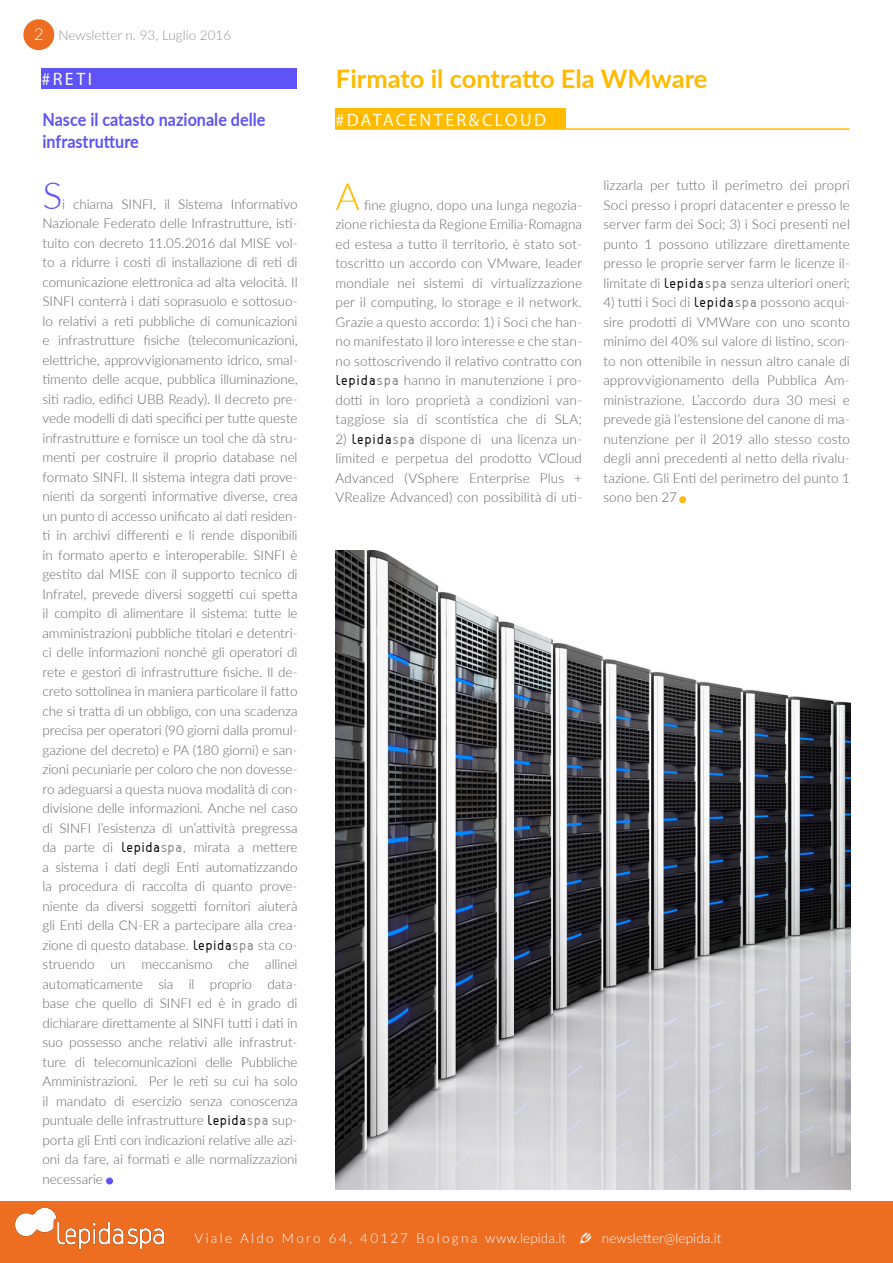
<style>
.page{position:relative;width:893px;height:1263px;background:#fff}
.page>*{position:absolute;margin:0;border:0;box-sizing:border-box;transform-origin:0 0}
.t1{font:300 75px "Lato";color:#fb0}
.t2{font:300 75px "Lato";color:#5d53f6}
.t3{font:300 37.5px "Lato";color:#fb0}
.t4{font:300 37.5px "Lato";color:#5d53f6}
.t5{font:700 25.5px "Lato";color:#fb0}
.t6{font:700 18px/21.6px "Lato";color:#5d53f6;scale:.9 1}
.t7{font:18px "Myriad Pro";letter-spacing:.125em;color:#f9fbf0}
.t8{font:300 13.5px/19.5px "Lato";letter-spacing:.005em;color:#636466;text-align:justify}
.t9{font:300 13.5px "Lato";letter-spacing:.01em;color:#fff}
.t10{font:300 13.5px "Lato";color:#939598}
.s1{font-size:16.5px;color:#fff}
.s2{font-family:"VSV Melon";font-weight:400;color:#000}
.s3{font-family:"VSV Melon";font-weight:400;color:#808285}
.s4{font-family:"Modern Pictograms";font-weight:400;font-size:19.5px}
</style>
<div class="page">
<div style="left:0;top:1201px;width:893px;height:62px;background:#ed6d21"></div>
<img style="left:14px;top:1207px;width:151px;height:42px">
<div style="left:23px;top:19px;width:31px;height:31px;background:#ed6d21;border-radius:50%"></div>
<div style="left:41px;top:68px;width:256px;height:20px;background:#5d53f6"></div>
<div style="left:335px;top:109px;width:231px;height:20px;background:#fb0"></div>
<hr style="left:335px;top:128px;width:514px;height:2px;background:#fb0">
<img style="left:336px;top:551px;width:514px;height:638px">
<p class="t10" style="left:34px;top:26px;width:199px"><span class="s1">2</span> Newsletter n. 93, Luglio 2016</p>
<h3 class="t7" style="left:41px;top:67px;width:52px">#RETI</h3>
<h3 class="t6" style="left:43px;top:108px;width:249px">Nasce il catasto nazionale delle infrastrutture</h3>
<h2 class="t4" style="left:43px;top:169px;width:22px">S</h2>
<p class="t8" style="left:42px;top:194px;width:257px;text-indent:20px">i chiama SINFI, il Sistema Informativo Nazionale Federato delle Infrastrutture, isti&shy;tuito con decreto 11.05.2016 dal MISE vol&shy;to a ridurre i costi di installazione di reti di comunicazione elettronica ad alta velocità. Il SINFI conterrà i dati soprasuolo e sottosuo&shy;lo relativi a reti pubbliche di comunicazioni e infrastrutture fisiche (telecomunicazioni, elettriche, approvvigionamento idrico, smal&shy;timento delle acque, pubblica illuminazione, siti radio, edifici UBB Ready). Il decreto pre&shy;vede modelli di dati specifici per tutte queste infrastrutture e fornisce un tool che dà stru&shy;menti per costruire il proprio database nel formato SINFI. Il sistema integra dati prove&shy;nienti da sorgenti informative diverse, crea un punto di accesso unificato ai dati residen&shy;ti in archivi differenti e li rende disponibili in formato aperto e interoperabile. SINFI è gestito dal MISE con il supporto tecnico di Infratel, prevede diversi soggetti cui spetta il compito di alimentare il sistema: tutte le amministrazioni pubbliche titolari e detentri&shy;ci delle informazioni nonché gli operatori di rete e gestori di infrastrutture fisiche. Il de&shy;creto sottolinea in maniera particolare il fatto che si tratta di un obbligo, con una scadenza precisa per operatori (90 giorni dalla promul&shy;gazione del decreto) e PA (180 giorni) e san&shy;zioni pecuniarie per coloro che non dovesse&shy;ro adeguarsi a questa nuova modalità di con&shy;divisione delle informazioni. Anche nel caso di SINFI l’esistenza di un’attività pregressa da parte di <span class="s2">lepida</span><span class="s3">spa</span>, mirata a mettere a sistema i dati degli Enti automatizzando la procedura di raccolta di quanto prove&shy;niente da diversi soggetti fornitori aiuterà gli Enti della CN-ER a partecipare alla crea&shy;zione di questo database. <span class="s2">lepida</span><span class="s3">spa</span> sta co&shy;struendo un meccanismo che allinei automaticamente sia il proprio data&shy;base che quello di SINFI ed è in grado di dichiarare direttamente al SINFI tutti i dati in suo possesso anche relativi alle infrastrut&shy;ture di telecomunicazioni delle Pubbliche Amministrazioni. Per le reti su cui ha solo il mandato di esercizio senza conoscenza puntuale delle infrastrutture <span class="s2">lepida</span><span class="s3">spa</span> sup&shy;porta gli Enti con indicazioni relative alle azi&shy;oni da fare, ai formati e alle normalizzazioni necessarie</p>
<h1 class="t2" style="left:101px;top:1105px;width:19px">.</h1>
<h3 class="t5" style="left:336px;top:60px;width:373px">Firmato il contratto Ela WMware</h3>
<h3 class="t7" style="left:335px;top:108px;width:212px">#DATACENTER&amp;CLOUD</h3>
<h2 class="t3" style="left:335px;top:170px;width:26px">A</h2>
<p class="t8" style="left:335px;top:195px;width:248px;text-indent:29px">fine giugno, dopo una lunga negozia&shy;zione richiesta da Regione Emilia-Romagna ed estesa a tutto il territorio, è stato sot&shy;toscritto un accordo con VMware, leader mondiale nei sistemi di virtualizzazione per il computing, lo storage e il network.<br>Grazie a questo accordo: 1) i Soci che han&shy;no manifestato il loro interesse e che stan&shy;no sottoscrivendo il relativo contratto con <span class="s2">lepida</span><span class="s3">spa</span> hanno in manutenzione i pro&shy;dotti in loro proprietà a condizioni van&shy;taggiose sia di scontistica che di SLA;</p>
<p class="t8" style="left:335px;top:429px;width:248px">2) <span class="s2">lepida</span><span class="s3">spa</span> dispone di una licenza un&shy;limited e perpetua del prodotto VCloud Advanced (VSphere Enterprise Plus + VRealize Advanced) con possibilità di uti-</p>
<p class="t8" style="left:603px;top:175px;width:248px">lizzarla per tutto il perimetro dei propri Soci presso i propri datacenter e presso le server farm dei Soci; 3) i Soci presenti nel punto 1 possono utilizzare direttamente presso le proprie server farm le licenze il&shy;limitate di <span class="s2">lepida</span><span class="s3">spa</span> senza ulteriori oneri;</p>
<p class="t8" style="left:603px;top:292px;width:248px">4) tutti i Soci di <span class="s2">lepida</span><span class="s3">spa</span> possono acqui&shy;sire prodotti di VMWare con uno sconto minimo del 40% sul valore di listino, scon&shy;to non ottenibile in nessun altro canale di approvvigionamento della Pubblica Am&shy;ministrazione. L’accordo dura 30 mesi e prevede già l’estensione del canone di ma&shy;nutenzione per il 2019 allo stesso costo degli anni precedenti al netto della rivalu&shy;tazione. Gli Enti del perimetro del punto 1 sono ben 27</p>
<h1 class="t1" style="left:674px;top:423px;width:19px">.</h1>
<p class="t9" style="left:194px;top:1228px;width:529px">V ial e A l d o M o ro 6 4, 4 0127 B o l og n a www.lepida.it <span class="s4">e</span> newsletter@lepida.it</p>
</div>
